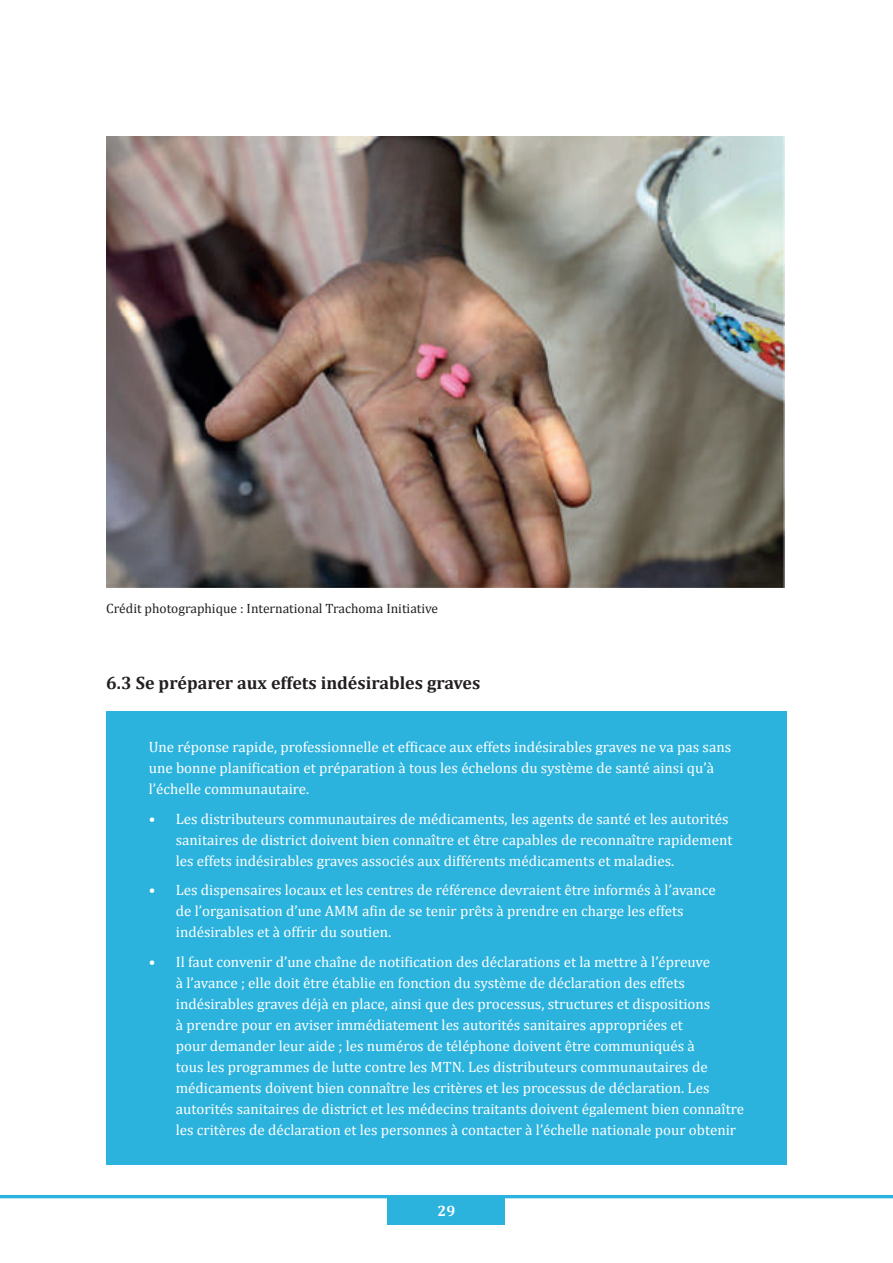
<style>
.page{position:relative;width:893px;height:1263px;background:#fff}
.page>*{position:absolute;margin:0;border:0;box-sizing:border-box;transform-origin:0 0}
.t1{font:700 18px "Cambria";color:#231f20}
.t2{font:15px/21px "Cambria";color:#fff}
.t3{font:700 15px "Cambria";color:#fff}
.t4{font:13.5px "Cambria";color:#231f20}
</style>
<div class="page">
<hr style="left:0;top:1195px;width:893px;height:3px;background:#2bb3de">
<div style="left:388px;top:1195px;width:117px;height:30px;background:#2bb3de"></div>
<div style="left:106px;top:711px;width:681px;height:129px;background:#2bb3de"></div>
<div style="left:106px;top:770px;width:681px;height:142px;background:#2bb3de"></div>
<div style="left:106px;top:841px;width:681px;height:142px;background:#2bb3de"></div>
<div style="left:106px;top:913px;width:681px;height:252px;background:#2bb3de"></div>
<img style="left:106px;top:137px;width:678px;height:451px">
<p class="t4" style="left:106px;top:600px;width:333px">Crédit photographique : International Trachoma Initiative</p>
<p class="t1" style="left:106px;top:670px;width:376px">6.3 Se préparer aux effets indésirables graves</p>
<p class="t2" style="left:149px;top:737px;width:584px">Une réponse rapide, professionnelle et efficace aux effets indésirables graves ne va pas sans une bonne planification et préparation à tous les échelons du système de santé ainsi qu’à l’échelle communautaire.</p>
<p class="t2" style="left:176px;top:808px;width:558px;text-indent:-27px">• Les distributeurs communautaires de médicaments, les agents de santé et les autorités sanitaires de district doivent bien connaître et être capables de reconnaître rapidement les effets indésirables graves associés aux différents médicaments et maladies.</p>
<p class="t2" style="left:176px;top:880px;width:542px;text-indent:-27px">• Les dispensaires locaux et les centres de référence devraient être informés à l’avance de l’organisation d’une AMM afin de se tenir prêts à prendre en charge les effets indésirables et à offrir du soutien.</p>
<p class="t2" style="left:176px;top:951px;width:570px;text-indent:-27px">• Il faut convenir d’une chaîne de notification des déclarations et la mettre à l’épreuve<br>à l’avance ; elle doit être établie en fonction du système de déclaration des effets indésirables graves déjà en place, ainsi que des processus, structures et dispositions<br>à prendre pour en aviser immédiatement les autorités sanitaires appropriées et<br>pour demander leur aide ; les numéros de téléphone doivent être communiqués à<br>tous les programmes de lutte contre les MTN. Les distributeurs communautaires de médicaments doivent bien connaître les critères et les processus de déclaration. Les autorités sanitaires de district et les médecins traitants doivent également bien connaître les critères de déclaration et les personnes à contacter à l’échelle nationale pour obtenir</p>
<p class="t3" style="left:438px;top:1200px;width:19px">29</p>
</div>
